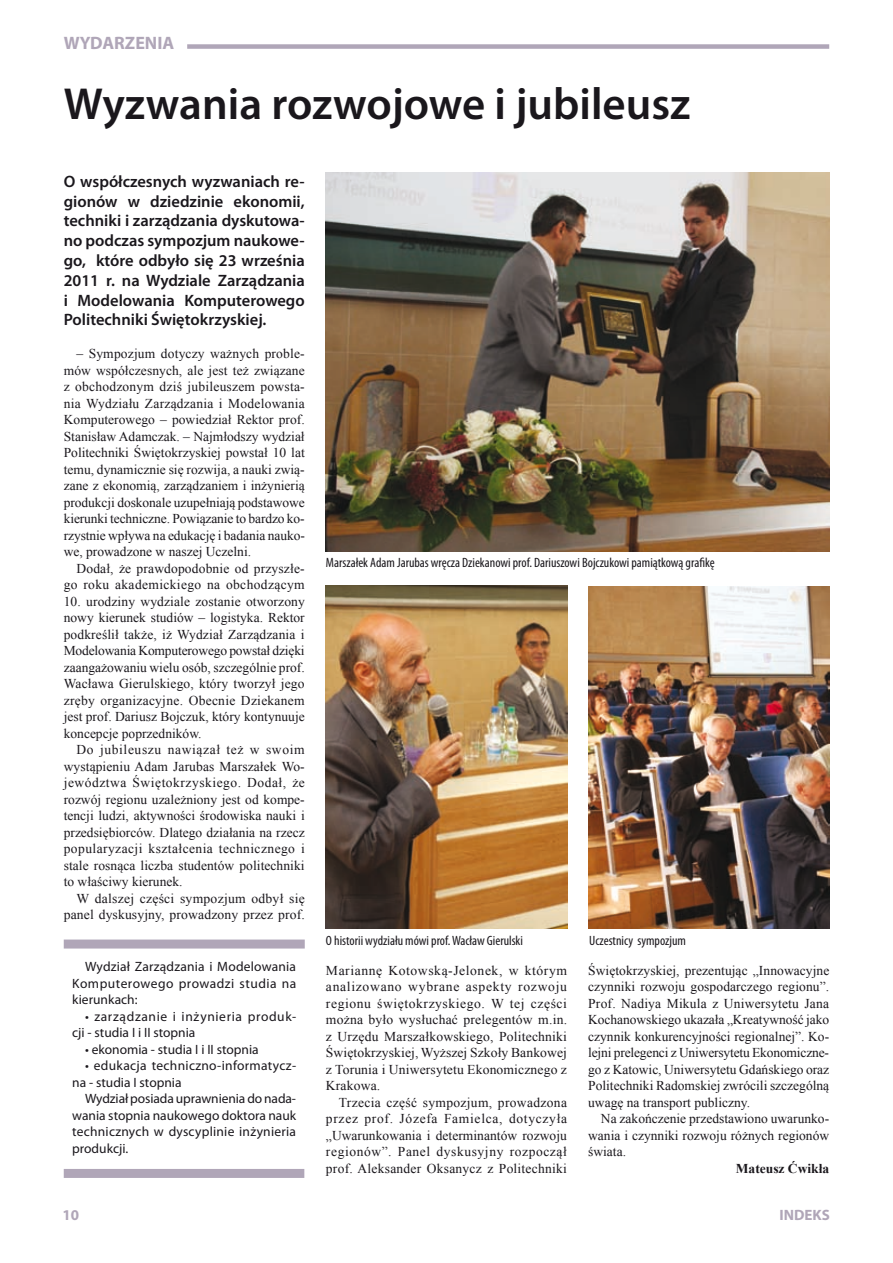
<style>
.page{position:relative;width:893px;height:1263px;background:#fff}
.page>*{position:absolute;margin:0;border:0;box-sizing:border-box;transform-origin:0 0}
.t1{font:600 45px "Myriad Pro";color:#1a171c}
.t2{font:700 18px "Myriad Pro";color:#b0a6b8}
.t3{font:600 16.5px/19.8px "Myriad Pro";color:#1a171c;text-align:justify}
.t4{font:700 15px "Myriad Pro";color:#b0a6b8}
.t5{font:13.5px/16.5px "Times New Roman";letter-spacing:.005em;color:#1a171c;text-align:justify}
.t6{font:13.5px/16.5px "Myriad Pro";letter-spacing:.02em;color:#1a171c;text-align:justify}
.t7{font:condensed 13.5px "Myriad Pro";color:#1a171c}
.t8{font:13.5px/16.5px "Times New Roman";letter-spacing:.025em;color:#1a171c;text-align:right}
.t9{font:13.5px/16.5px "Myriad Pro";letter-spacing:.05em;color:#1a171c}
.t10{font:13.5px "Myriad Pro";color:#1a171c}
.t11{font:700 13.5px "Times New Roman";color:#1a171c}
</style>
<div class="page">
<div style="left:187px;top:44px;width:642px;height:5px;background:#b0a6b8"></div>
<div style="left:64px;top:939px;width:241px;height:9px;background:#b0a6b8"></div>
<div style="left:64px;top:1169px;width:240px;height:9px;background:#b0a6b8"></div>
<img style="left:326px;top:173px;width:503px;height:378px">
<img style="left:588px;top:586px;width:241px;height:342px">
<img style="left:326px;top:585px;width:241px;height:343px">
<h2 class="t2" style="left:64px;top:31px;width:112px">WYDARZENIA</h2>
<h1 class="t1" style="left:64px;top:75px;width:628px">Wyzwania rozwojowe i jubileusz</h1>
<p class="t3" style="left:64px;top:171px;width:242px">O współczesnych wyzwaniach re&shy;gionów w dziedzinie ekonomii, techniki i zarządzania dyskutowa&shy;no podczas sympozjum naukowe&shy;go, które odbyło się 23 września 2011 r. na Wydziale Zarządzania i Modelowania Komputerowego Politechniki Świętokrzyskiej.</p>
<p class="t5" style="left:64px;top:345px;width:243px;text-indent:13px">– Sympozjum dotyczy ważnych proble&shy;mów współczesnych, ale jest też związane z obchodzonym dziś jubileuszem powsta&shy;nia Wydziału Zarządzania i Modelowania Komputerowego – powiedział Rektor prof.<br>Stanisław Adamczak. – Najmłodszy wydział Politechniki Świętokrzyskiej powstał 10 lat temu, dynamicznie się rozwija, a nauki zwią&shy;zane z ekonomią, zarządzaniem i inżynierią produkcji doskonale uzupełniają podstawowe kierunki techniczne. Powiązanie to bardzo ko&shy;rzystnie wpływa na edukację i badania nauko&shy;we, prowadzone w naszej Uczelni.</p>
<p class="t8" style="left:64px;top:560px;width:243px">Dodał, że prawdopodobnie od przyszłe&shy;go roku akademickiego na obchodzącym</p>
<p class="t5" style="left:64px;top:593px;width:243px">10. urodziny wydziale zostanie otworzony nowy kierunek studiów – logistyka. Rektor podkreślił także, iż Wydział Zarządzania i Modelowania Komputerowego powstał dzięki zaangażowaniu wielu osób, szczególnie prof.<br>Wacława Gierulskiego, który tworzył jego zręby organizacyjne. Obecnie Dziekanem jest prof. Dariusz Bojczuk, który kontynuuje koncepcje poprzedników.</p>
<p class="t5" style="left:64px;top:741px;width:243px;text-indent:13px">Do jubileuszu nawiązał też w swoim wystąpieniu Adam Jarubas Marszałek Wo&shy;jewództwa Świętokrzyskiego. Dodał, że rozwój regionu uzależniony jest od kompe&shy;tencji ludzi, aktywności środowiska nauki i przedsiębiorców. Dlatego działania na rzecz popularyzacji kształcenia technicznego i stale rosnąca liczba studentów politechniki to właściwy kierunek.</p>
<p class="t5" style="left:64px;top:890px;width:243px;text-align:right">W dalszej części sympozjum odbył się panel dyskusyjny, prowadzony przez prof.</p>
<p class="t6" style="left:72px;top:958px;width:226px;text-indent:13px">Wydział Zarządzania i Modelowania Komputerowego prowadzi studia na kierunkach:</p>
<p class="t9" style="left:72px;top:1008px;width:225px;text-indent:13px">• zarządzanie i inżynieria produk&shy;cji - studia I i II stopnia</p>
<p class="t10" style="left:85px;top:1041px;width:175px">• ekonomia - studia I i II stopnia</p>
<p class="t6" style="left:72px;top:1057px;width:225px;text-indent:13px">• edukacja techniczno-informatycz&shy;na - studia I stopnia</p>
<p class="t6" style="left:72px;top:1090px;width:225px;text-indent:13px">Wydział posiada uprawnienia do nada&shy;wania stopnia naukowego doktora nauk technicznych w dyscyplinie inżynieria produkcji.</p>
<p class="t7" style="left:326px;top:554px;width:390px">Marszałek Adam Jarubas wręcza Dziekanowi prof. Dariuszowi Bojczukowi pamiątkową grafikę</p>
<p class="t7" style="left:326px;top:932px;width:198px">O historii wydziału mówi prof. Wacław Gierulski</p>
<p class="t7" style="left:589px;top:932px;width:98px">Uczestnicy sympozjum</p>
<p class="t5" style="left:326px;top:962px;width:243px">Mariannę Kotowską-Jelonek, w którym analizowano wybrane aspekty rozwoju regionu świętokrzyskiego. W tej części można było wysłuchać prelegentów m.in. z Urzędu Marszałkowskiego, Politechniki Świętokrzyskiej, Wyższej Szkoły Bankowej z Torunia i Uniwersytetu Ekonomicznego z Krakowa.</p>
<p class="t5" style="left:326px;top:1094px;width:243px;text-indent:13px">Trzecia część sympozjum, prowadzona przez prof. Józefa Famielca, dotyczyła „Uwarunkowania i determinantów rozwoju regionów”. Panel dyskusyjny rozpoczął prof. Aleksander Oksanycz z Politechniki</p>
<p class="t5" style="left:588px;top:962px;width:243px">Świętokrzyskiej, prezentując „Innowacyjne czynniki rozwoju gospodarczego regionu”.<br>Prof. Nadiya Mikula z Uniwersytetu Jana Kochanowskiego ukazała „Kreatywność jako czynnik konkurencyjności regionalnej”. Ko&shy;lejni prelegenci z Uniwersytetu Ekonomiczne&shy;go z Katowic, Uniwersytetu Gdańskiego oraz Politechniki Radomskiej zwrócili szczególną uwagę na transport publiczny.</p>
<p class="t5" style="left:588px;top:1110px;width:242px;text-indent:13px">Na zakończenie przedstawiono uwarunko&shy;wania i czynniki rozwoju różnych regionów świata.</p>
<p class="t11" style="left:736px;top:1159px;width:95px">Mateusz Ćwikła</p>
<p class="t4" style="left:62px;top:1205px;width:18px">10</p>
<p class="t4" style="left:779px;top:1205px;width:52px">INDEKS</p>
</div>
